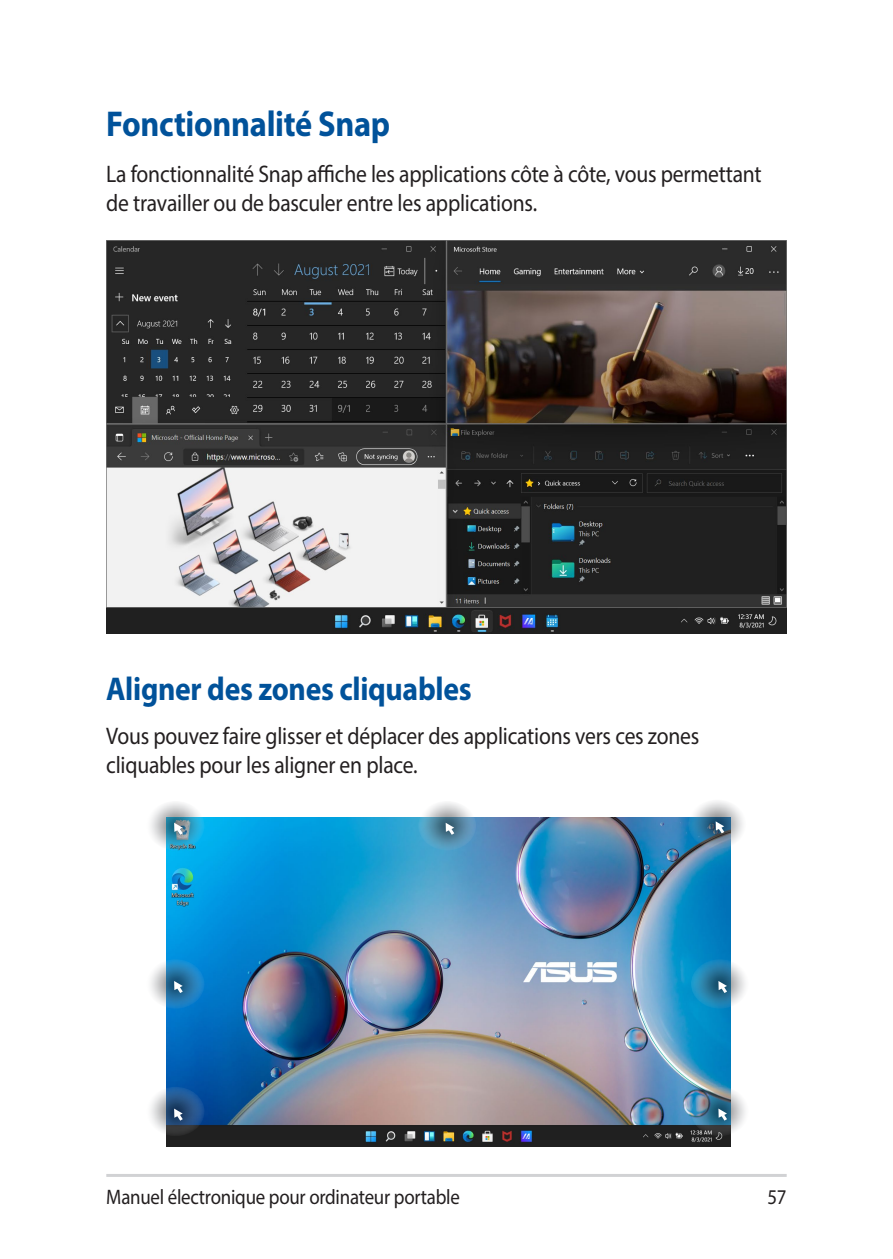
<style>
.page{position:relative;width:893px;height:1259px;background:#fff}
.page>*{position:absolute;margin:0;border:0;box-sizing:border-box;transform-origin:0 0}
.t1{font:700 36px "Myriad Pro";letter-spacing:-.01em;color:#01529a;scale:.9 1}
.t2{font:700 33px "Myriad Pro";letter-spacing:-.01em;color:#01529a;scale:.9 1}
.t3{font:24px/28.8px "Myriad Pro";letter-spacing:-.01em;color:#231f20;scale:.9 1}
.t4{font:21px "Myriad Pro";letter-spacing:-.015em;color:#231f20;scale:.9 1}
</style>
<div class="page">
<hr style="left:106px;top:1174px;width:681px;height:3px;background:#d1d2d4">
<img style="left:106px;top:241px;width:681px;height:392px">
<img style="left:166px;top:817px;width:564px;height:329px">
<svg style="left:147px;top:801px;width:58px;height:49px"></svg>
<svg style="left:174px;top:822px;width:9px;height:13px"></svg>
<svg style="left:418px;top:801px;width:58px;height:49px;background:#7ca7bd"></svg>
<svg style="left:446px;top:822px;width:8px;height:13px"></svg>
<svg style="left:688px;top:799px;width:58px;height:50px"></svg>
<svg style="left:716px;top:821px;width:8px;height:12px"></svg>
<svg style="left:147px;top:959px;width:58px;height:49px;background:#5999c2"></svg>
<svg style="left:174px;top:981px;width:9px;height:12px"></svg>
<svg style="left:691px;top:959px;width:58px;height:49px;background:#5699b9"></svg>
<svg style="left:718px;top:981px;width:9px;height:12px"></svg>
<svg style="left:147px;top:1086px;width:58px;height:50px;background:#5c7898"></svg>
<svg style="left:174px;top:1108px;width:9px;height:12px"></svg>
<svg style="left:691px;top:1086px;width:58px;height:50px;background:#75909f"></svg>
<svg style="left:718px;top:1108px;width:9px;height:12px"></svg>
<h1 class="t1" style="left:106px;top:101px;width:317px">Fonctionnalité Snap</h1>
<p class="t3" style="left:106px;top:159px;width:730px">La fonctionnalité Snap affiche les applications côte à côte, vous permettant de travailler ou de basculer entre les applications.</p>
<h2 class="t2" style="left:106px;top:667px;width:407px">Aligner des zones cliquables</h2>
<p class="t3" style="left:106px;top:721px;width:660px">Vous pouvez faire glisser et déplacer des applications vers ces zones cliquables pour les aligner en place.</p>
<p class="t4" style="left:106px;top:1184px;width:394px">Manuel électronique pour ordinateur portable</p>
<p class="t4" style="left:767px;top:1184px;width:23px">57</p>
</div>
